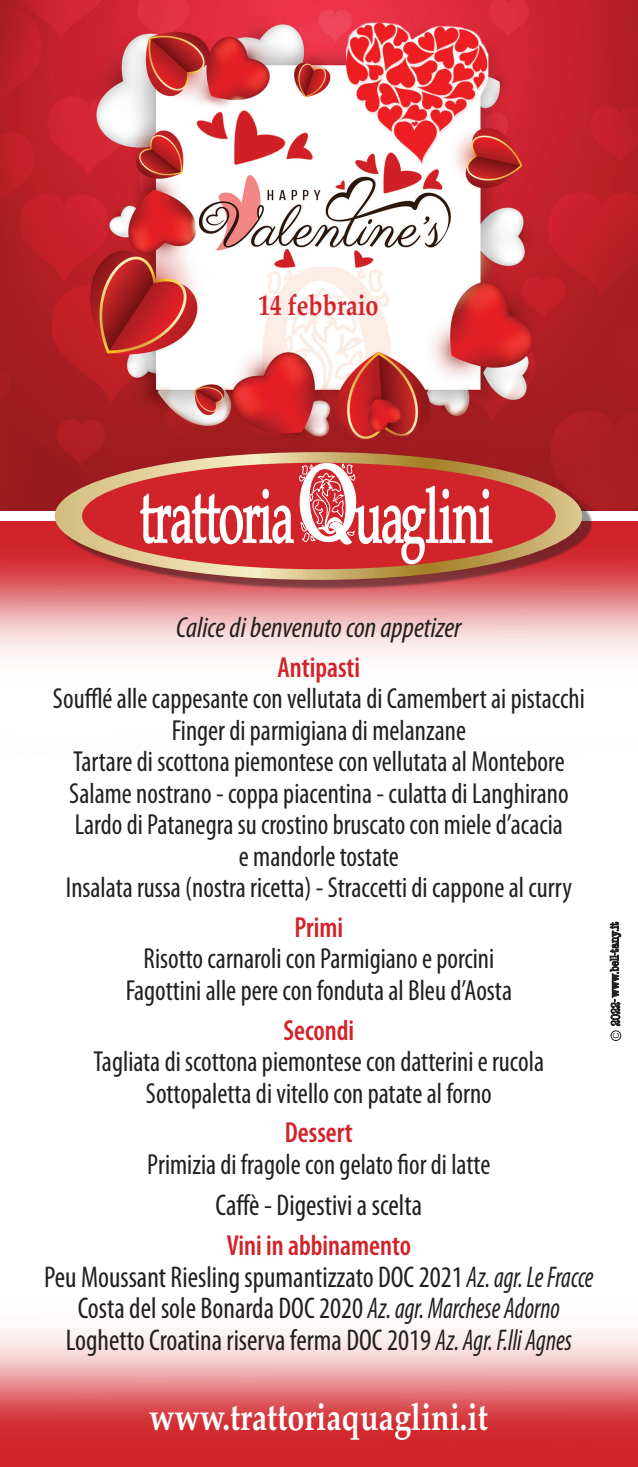
<style>
.page{position:relative;width:638px;height:1467px;background:#fff}
.page>*{position:absolute;margin:0;border:0;box-sizing:border-box;transform-origin:0 0}
.t1{font:700 38.02px "Palatino";color:#fff;scale:.8 1}
.t2{font:condensed 30.15px/31.5px "Myriad Pro";color:#231f20;text-align:center;scale:.95 1}
.t3{font:700 29.25px "Palatino";color:#d1232a;scale:.8 1}
.t4{font:condensed 29.03px/31.5px "Myriad Pro";color:#231f20;text-align:center;scale:.95 1}
.t5{font:600 condensed 29.03px "Myriad Pro";color:#d1232a;scale:.95 1}
.t6{font:italic condensed 29.03px "Myriad Pro";color:#231f20}
.s1{font-style:italic}
</style>
<div class="page">
<img style="left:0;top:1330px;width:638px;height:137px">
<img style="left:0;top:0;width:638px;height:657px">
<svg style="left:612px;top:1033px;width:7px;height:5px"></svg>
<div style="left:610px;top:1030px;width:11px;height:11px;border:1px solid #231f20;border-radius:50%"></div>
<svg style="left:610px;top:922px;width:11px;height:104px"></svg>
<div style="left:61px;top:458px;width:531px;height:132px;background:#231f20;opacity:.49"></div>
<svg style="left:55px;top:452px;width:527px;height:128px;background:#ba654e"></svg>
<div style="left:82px;top:463px;width:473px;height:106px;background:#d1232a;border-radius:50%"></div>
<svg style="left:139px;top:461px;width:354px;height:104px"></svg>
<img style="left:338px;top:14px;width:161px;height:163px">
<p class="t3" style="left:258px;top:280px;width:152px">14 febbraio</p>
<p class="t6" style="left:176px;top:610px;width:287px">Calice di benvenuto con appetizer</p>
<p class="t5" style="left:277px;top:649px;width:88px">Antipasti</p>
<p class="t4" style="left:53px;top:682px;width:561px">Soufflé alle cappesante con vellutata di Camembert ai pistacchi Finger di parmigiana di melanzane<br>Tartare di scottona piemontese con vellutata al Montebore Salame nostrano - coppa piacentina - culatta di Langhirano Lardo di Patanegra su crostino bruscato con miele d’acacia<br>e mandorle tostate<br>Insalata russa (nostra ricetta) - Straccetti di cappone al curry</p>
<p class="t5" style="left:294px;top:909px;width:53px">Primi</p>
<p class="t4" style="left:126px;top:943px;width:408px">Risotto carnaroli con Parmigiano e porcini<br>Fagottini alle pere con fonduta al Bleu d’Aosta</p>
<p class="t5" style="left:283px;top:1012px;width:76px">Secondi</p>
<p class="t4" style="left:94px;top:1045px;width:475px">Tagliata di scottona piemontese con datterini e rucola<br>Sottopaletta di vitello con patate al forno</p>
<p class="t5" style="left:285px;top:1115px;width:73px">Dessert</p>
<p class="t4" style="left:147px;top:1148px;width:362px">Primizia di fragole con gelato fior di latte</p>
<p class="t2" style="left:216px;top:1189px;width:219px">Caffè - Digestivi a scelta</p>
<p class="t5" style="left:227px;top:1228px;width:196px">Vini in abbinamento</p>
<p class="t2" style="left:44px;top:1261px;width:580px">Peu Moussant Riesling spumantizzato DOC 2021 <span class="s1">Az. agr. Le Fracce<br></span>Costa del sole Bonarda DOC 2020 <span class="s1">Az. agr. Marchese Adorno<br></span>Loghetto Croatina riserva ferma DOC 2019 <span class="s1">Az. Agr. F.lli Agnes</span></p>
<h1 class="t1" style="left:149px;top:1385px;width:425px">www.trattoriaquaglini.it</h1>
</div>
